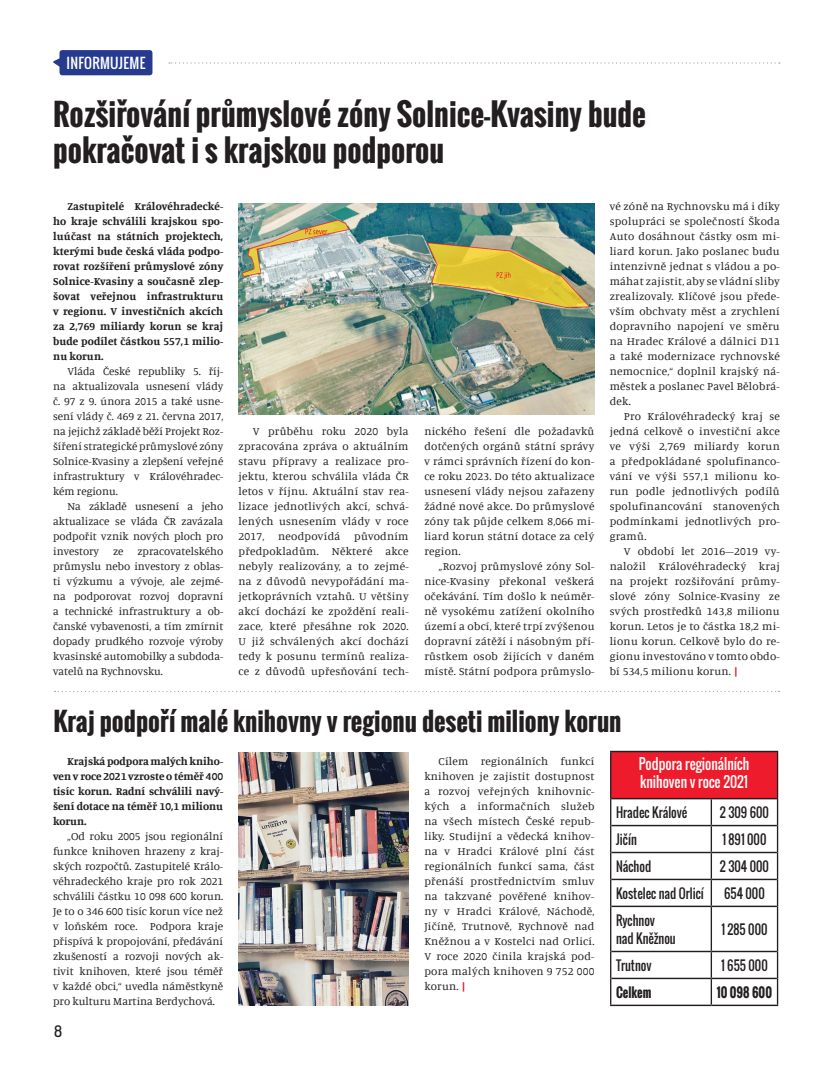
<style>
.page{position:relative;width:833px;height:1081px;background:#fff}
.page>*{position:absolute;margin:0;border:0;box-sizing:border-box;transform-origin:0 0}
.t1{font:700 30px/36px "Oswald";color:#231f20}
.t2{font:700 25px "Oswald";color:#231f20}
.t3{font:15px "Kelson Sans";color:#231f20}
.t4{font:14.5px/18.1px "Oswald";color:#fff;scale:.92 1}
.t5{font:13.75px "Oswald";letter-spacing:.02em;color:#fff}
.t6{font:13px/18.1px "Oswald";color:#231f20;scale:.92 1}
.t7{font:700 13px "Oswald";color:#231f20;scale:.92 1}
.t8{font:11.25px/15px "Manuale";letter-spacing:.02em;color:#231f20;text-align:justify}
.t9{font:700 11.25px/15px "Manuale";color:#231f20;text-align:justify}
.s1{font-weight:700;color:#d1232a}
</style>
<div class="page">
<svg style="left:169px;top:62px;width:611px;height:2px"></svg>
<svg style="left:53px;top:58px;width:6px;height:9px"></svg>
<div style="left:59px;top:50px;width:93px;height:25px;background:#263a8f;border-radius:3px"></div>
<svg style="left:55px;top:691px;width:724px;height:1px"></svg>
<div style="left:610px;top:751px;width:167px;height:47px;background:#ee1b2c"></div>
<hr style="left:610px;top:751px;width:101px;height:1px;background:#231f20">
<hr style="left:711px;top:751px;width:67px;height:1px;background:#231f20">
<hr style="left:611px;top:798px;width:100px;height:1px;background:#231f20">
<hr style="left:711px;top:798px;width:66px;height:1px;background:#231f20">
<hr style="left:611px;top:825px;width:100px;height:1px;background:#231f20">
<hr style="left:711px;top:825px;width:66px;height:1px;background:#231f20">
<hr style="left:611px;top:852px;width:100px;height:1px;background:#231f20">
<hr style="left:711px;top:852px;width:66px;height:1px;background:#231f20">
<hr style="left:611px;top:878px;width:100px;height:2px;background:#231f20">
<hr style="left:711px;top:878px;width:66px;height:2px;background:#231f20">
<hr style="left:611px;top:905px;width:100px;height:2px;background:#231f20">
<hr style="left:711px;top:905px;width:66px;height:2px;background:#231f20">
<hr style="left:611px;top:951px;width:100px;height:1px;background:#231f20">
<hr style="left:711px;top:951px;width:66px;height:1px;background:#231f20">
<hr style="left:611px;top:977px;width:100px;height:2px;background:#231f20">
<hr style="left:711px;top:977px;width:66px;height:2px;background:#231f20">
<hr style="left:610px;top:1004px;width:101px;height:2px;background:#231f20">
<hr style="left:711px;top:1004px;width:67px;height:2px;background:#231f20">
<hr style="left:610px;top:752px;width:1px;height:46px;background:#231f20">
<hr style="left:777px;top:752px;width:1px;height:46px;background:#231f20">
<hr style="left:710px;top:799px;width:2px;height:26px;background:#231f20">
<hr style="left:710px;top:826px;width:2px;height:26px;background:#231f20">
<hr style="left:710px;top:853px;width:2px;height:25px;background:#231f20">
<svg style="left:610px;top:798px;width:1px;height:108px"></svg>
<hr style="left:710px;top:880px;width:2px;height:25px;background:#231f20">
<svg style="left:777px;top:798px;width:1px;height:108px"></svg>
<hr style="left:610px;top:906px;width:1px;height:45px;background:#231f20">
<hr style="left:710px;top:907px;width:2px;height:44px;background:#231f20">
<hr style="left:777px;top:906px;width:1px;height:45px;background:#231f20">
<hr style="left:710px;top:952px;width:2px;height:25px;background:#231f20">
<svg style="left:610px;top:951px;width:1px;height:53px"></svg>
<hr style="left:710px;top:979px;width:2px;height:25px;background:#231f20">
<svg style="left:777px;top:951px;width:1px;height:53px"></svg>
<img style="left:238px;top:752px;width:170px;height:253px">
<img style="left:238px;top:204px;width:356px;height:210px">
<p class="t5" style="left:66px;top:52px;width:81px">INFORMUJEME</p>
<h1 class="t1" style="left:53px;top:97px;width:594px">Rozšiřování průmyslové zóny Solnice-Kvasiny bude pokračovat i s krajskou podporou</h1>
<p class="t9" style="left:53px;top:198px;width:172px;text-indent:14px">Zastupitelé Královéhradecké&shy;ho kraje schválili krajskou spo&shy;luúčast na státních projektech, kterými bude česká vláda podpo&shy;rovat rozšíření průmyslové zóny Solnice-Kvasiny a současně zlep&shy;šovat veřejnou infrastrukturu v regionu. V investičních akcích za 2,769 miliardy korun se kraj bude podílet částkou 557,1 milio&shy;nu korun.</p>
<p class="t8" style="left:53px;top:363px;width:172px;text-indent:14px">Vláda České republiky 5. říj&shy;na aktualizovala usnesení vlády č. 97 z 9. února 2015 a také usne&shy;sení vlády č. 469 z 21. června 2017, na jejichž základě běží Projekt Roz&shy;šíření strategické průmyslové zóny Solnice-Kvasiny a zlepšení veřejné infrastruktury v Královéhradec&shy;kém regionu.</p>
<p class="t8" style="left:53px;top:498px;width:172px;text-indent:14px">Na základě usnesení a jeho aktualizace se vláda ČR zavázala podpořit vznik nových ploch pro investory ze zpracovatelského průmyslu nebo investory z oblas&shy;ti výzkumu a vývoje, ale zejmé&shy;na podporovat rozvoj dopravní a technické infrastruktury a ob&shy;čanské vybavenosti, a tím zmírnit dopady prudkého rozvoje výroby kvasinské automobilky a subdoda&shy;vatelů na Rychnovsku.</p>
<p class="t8" style="left:609px;top:198px;width:172px">vé zóně na Rychnovsku má i díky spolupráci se společností Škoda Auto dosáhnout částky osm mi&shy;liard korun. Jako poslanec budu intenzivně jednat s vládou a po&shy;máhat zajistit, aby se vládní sliby zrealizovaly. Klíčové jsou přede&shy;vším obchvaty měst a zrychlení dopravního napojení ve směru na Hradec Králové a dálnici D11 a také modernizace rychnovské nemocnice,“ doplnil krajský ná&shy;městek a poslanec Pavel Bělobrá&shy;dek.</p>
<p class="t8" style="left:609px;top:408px;width:172px;text-indent:14px">Pro Královéhradecký kraj se jedná celkově o investiční akce ve výši 2,769 miliardy korun a předpokládané spolufinanco&shy;vání ve výši 557,1 milionu ko&shy;run podle jednotlivých podílů spolufinancování stanovených podmínkami jednotlivých pro&shy;gramů.</p>
<p class="t8" style="left:609px;top:543px;width:172px;text-indent:14px">V období let 2016–2019 vy&shy;naložil Královéhradecký kraj na projekt rozšiřování průmy&shy;slové zóny Solnice-Kvasiny ze svých prostředků 143,8 milionu korun. Letos je to částka 18,2 mi&shy;lionu korun. Celkově bylo do re&shy;gionu investováno v tomto obdo&shy;bí 534,5 milionu korun. <span class="s1">|</span></p>
<h2 class="t2" style="left:53px;top:702px;width:569px">Kraj podpoří malé knihovny v regionu deseti miliony korun</h2>
<p class="t9" style="left:53px;top:753px;width:172px;text-indent:14px">Krajská podpora malých kniho&shy;ven v roce 2021 vzroste o téměř 400 tisíc korun. Radní schválili navý&shy;šení dotace na téměř 10,1 milionu korun.</p>
<p class="t8" style="left:53px;top:828px;width:172px;text-indent:14px">„Od roku 2005 jsou regionální funkce knihoven hrazeny z kraj&shy;ských rozpočtů. Zastupitelé Králo&shy;véhradeckého kraje pro rok 2021 schválili částku 10 098 600 korun.<br>Je to o 346 600 tisíc korun více než v loňském roce. Podpora kraje přispívá k propojování, předávání zkušeností a rozvoji nových ak&shy;tivit knihoven, které jsou téměř v každé obci,“ uvedla náměstkyně pro kulturu Martina Berdychová.</p>
<p class="t8" style="left:238px;top:423px;width:172px;text-indent:14px">V průběhu roku 2020 byla zpracována zpráva o aktuálním stavu přípravy a realizace pro&shy;jektu, kterou schválila vláda ČR letos v říjnu. Aktuální stav rea&shy;lizace jednotlivých akcí, schvá&shy;lených usnesením vlády v roce 2017, neodpovídá původním předpokladům. Některé akce nebyly realizovány, a to zejmé&shy;na z důvodů nevypořádání ma&shy;jetkoprávních vztahů. U většiny akcí dochází ke zpoždění reali&shy;zace, které přesáhne rok 2020.<br>U již schválených akcí dochází tedy k posunu termínů realiza&shy;ce z důvodů upřesňování tech-</p>
<p class="t8" style="left:424px;top:423px;width:172px">nického řešení dle požadavků dotčených orgánů státní správy v rámci správních řízení do kon&shy;ce roku 2023. Do této aktualizace usnesení vlády nejsou zařazeny žádné nové akce. Do průmyslové zóny tak půjde celkem 8,066 mi&shy;liard korun státní dotace za celý region.</p>
<p class="t8" style="left:424px;top:558px;width:172px;text-indent:14px">„Rozvoj průmyslové zóny Sol&shy;nice-Kvasiny překonal veškerá očekávání. Tím došlo k neúměr&shy;ně vysokému zatížení okolního území a obcí, které trpí zvýšenou dopravní zátěží i násobným pří&shy;růstkem osob žijících v daném místě. Státní podpora průmyslo-</p>
<p class="t8" style="left:424px;top:753px;width:172px;text-indent:14px">Cílem regionálních funkcí knihoven je zajistit dostupnost a rozvoj veřejných knihovnic&shy;kých a informačních služeb na všech místech České repub&shy;liky. Studijní a vědecká knihov&shy;na v Hradci Králové plní část regionálních funkcí sama, část přenáší prostřednictvím smluv na takzvané pověřené knihov&shy;ny v Hradci Králové, Náchodě, Jičíně, Trutnově, Rychnově nad Kněžnou a v Kostelci nad Orlicí.<br>V roce 2020 činila krajská pod&shy;pora malých knihoven 9 752 000 korun. <span class="s1">|</span></p>
<p class="t4" style="left:639px;top:755px;width:121px">Podpora regionálních knihoven v roce 2021</p>
<p class="t6" style="left:616px;top:804px;width:79px">Hradec Králové</p>
<p class="t6" style="left:720px;top:804px;width:55px">2 309 600</p>
<p class="t6" style="left:616px;top:830px;width:24px">Jičín</p>
<p class="t6" style="left:722px;top:830px;width:49px">1 891 000</p>
<p class="t6" style="left:616px;top:857px;width:40px">Náchod</p>
<p class="t6" style="left:720px;top:857px;width:55px">2 304 000</p>
<p class="t6" style="left:616px;top:884px;width:97px">Kostelec nad Orlicí</p>
<p class="t6" style="left:724px;top:884px;width:46px">654 000</p>
<p class="t6" style="left:616px;top:911px;width:66px">Rychnov nad Kněžnou</p>
<p class="t6" style="left:721px;top:920px;width:52px">1 285 000</p>
<p class="t6" style="left:616px;top:956px;width:40px">Trutnov</p>
<p class="t6" style="left:721px;top:956px;width:52px">1 655 000</p>
<p class="t7" style="left:616px;top:983px;width:40px">Celkem</p>
<p class="t7" style="left:717px;top:983px;width:62px">10 098 600</p>
<h3 class="t3" style="left:54px;top:1022px;width:10px">8</h3>
</div>
